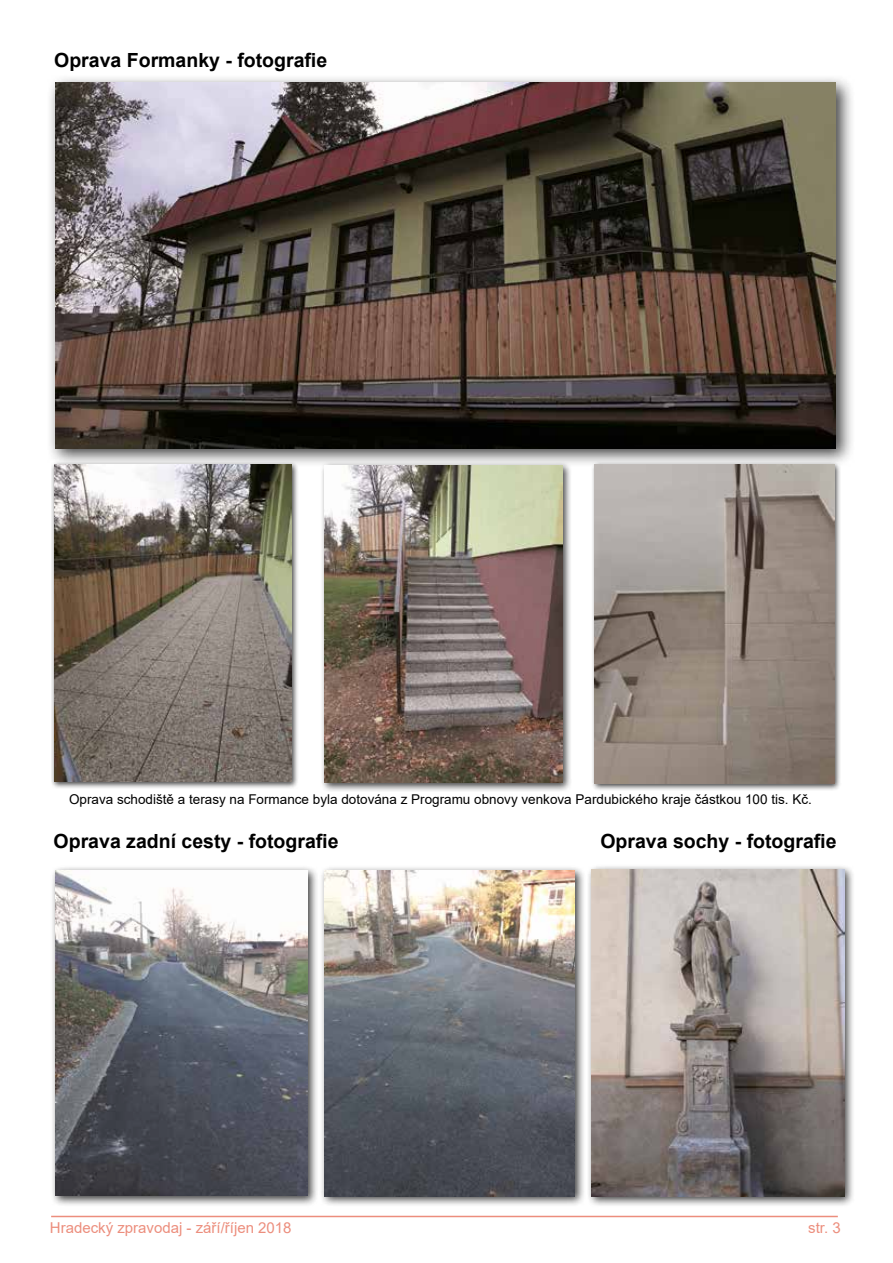
<style>
.page{position:relative;width:893px;height:1263px;background:#fff}
.page>*{position:absolute;margin:0;border:0;box-sizing:border-box;transform-origin:0 0}
.t1{font:700 19.5px "Arial";color:#000}
.t2{font:15px "Arial";color:#ec8e7d}
.t3{font:13.5px "Arial";color:#000}
</style>
<div class="page">
<div style="left:46px;top:74px;width:809px;height:394px;background:#000;opacity:.75"></div>
<img style="left:55px;top:83px;width:781px;height:366px">
<hr style="left:51px;top:1216px;width:787px;height:1px;background:#ec8e7d">
<div style="left:51px;top:461px;width:249px;height:328px;background:#000;opacity:.75"></div>
<img style="left:54px;top:465px;width:238px;height:316px">
<div style="left:592px;top:461px;width:250px;height:330px;background:#000;opacity:.75"></div>
<img style="left:595px;top:465px;width:239px;height:318px">
<div style="left:320px;top:461px;width:252px;height:331px;background:#000;opacity:.75"></div>
<img style="left:325px;top:466px;width:237px;height:316px">
<div style="left:319px;top:865px;width:267px;height:342px;background:#000;opacity:.75"></div>
<img style="left:324px;top:870px;width:251px;height:326px">
<div style="left:50px;top:865px;width:269px;height:342px;background:#000;opacity:.75"></div>
<img style="left:55px;top:870px;width:252px;height:326px">
<div style="left:586px;top:864px;width:269px;height:343px;background:#000;opacity:.75"></div>
<img style="left:592px;top:869px;width:252px;height:327px">
<h1 class="t1" style="left:54px;top:47px;width:275px">Oprava Formanky - fotografie</h1>
<p class="t3" style="left:69px;top:790px;width:744px">Oprava schodiště a terasy na Formance byla dotována z Programu obnovy venkova Pardubického kraje částkou 100 tis. Kč.</p>
<h1 class="t1" style="left:54px;top:827px;width:286px">Oprava zadní cesty - fotografie</h1>
<h1 class="t1" style="left:600px;top:827px;width:238px">Oprava sochy - fotografie</h1>
<p class="t2" style="left:50px;top:1218px;width:243px">Hradecký zpravodaj - září/říjen 2018</p>
<p class="t2" style="left:808px;top:1217px;width:34px">str. 3</p>
</div>
